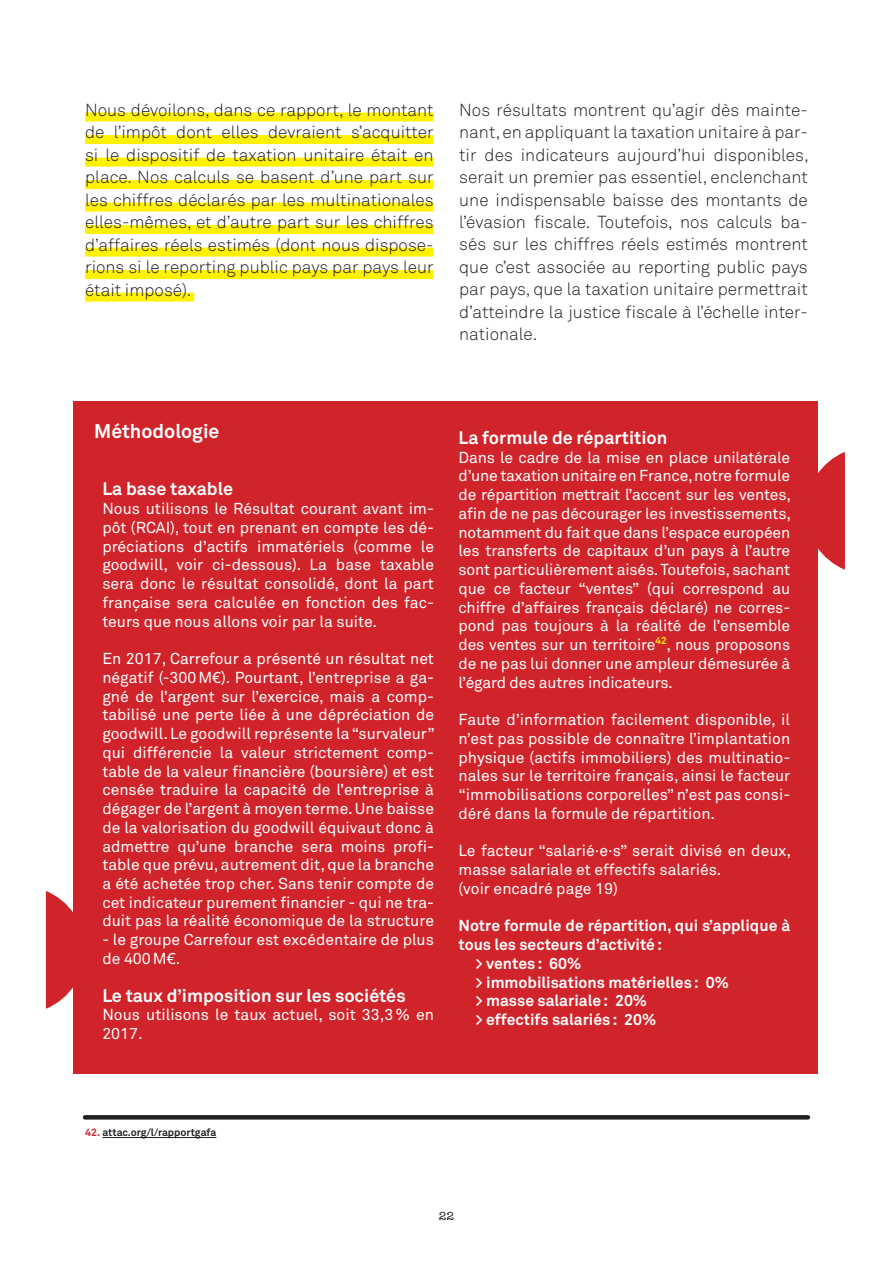
<style>
.page{position:relative;width:893px;height:1263px;background:#fff}
.page>*{position:absolute;margin:0;border:0;box-sizing:border-box;transform-origin:0 0}
.t1{font:700 19.5px "Akkurat Std";color:#fff}
.t2{font:700 18px "Akkurat Std";color:#fff}
.t3{font:300 17.25px/22.5px "Akkurat Std";color:#231f20;text-align:justify}
.t4{font:15.75px/18.8px "Akkurat Std";color:#fff;text-align:justify}
.t5{font:700 15.75px "Akkurat Std";color:#fff}
.t6{font:12px "American Typewriter";color:#231f20}
.t7{font:700 10.5px "Akkurat Std";color:#231f20}
.s1{color:#d1232a}
</style>
<div class="page">
<div style="left:73px;top:401px;width:745px;height:673px;background:#d1232a"></div>
<svg style="left:818px;top:452px;width:27px;height:118px;background:#d74349"></svg>
<svg style="left:46px;top:891px;width:27px;height:118px;background:#d74349"></svg>
<hr style="left:102px;top:1137px;width:114px;height:1px;background:#231f20">
<div style="left:85px;top:113px;width:349px;height:9px;background:#fff101"></div>
<div style="left:85px;top:135px;width:349px;height:9px;background:#fff101"></div>
<div style="left:85px;top:158px;width:349px;height:9px;background:#fff101"></div>
<div style="left:85px;top:180px;width:349px;height:9px;background:#fff101"></div>
<div style="left:85px;top:203px;width:349px;height:9px;background:#fff101"></div>
<div style="left:85px;top:225px;width:349px;height:9px;background:#fff101"></div>
<div style="left:85px;top:248px;width:349px;height:9px;background:#fff101"></div>
<div style="left:85px;top:270px;width:349px;height:9px;background:#fff101"></div>
<div style="left:85px;top:293px;width:109px;height:9px;background:#fff101"></div>
<svg style="left:85px;top:1115px;width:723px;height:4px;background:#282425"></svg>
<p class="t3" style="left:85px;top:98px;width:350px">Nous dévoilons, dans ce rapport, le montant de l’impôt dont elles devraient s’acquitter si le dispositif de taxation unitaire était en place. Nos calculs se basent d’une part sur les chiffres déclarés par les multinationales elles-mêmes, et d’autre part sur les chiffres d’affaires réels estimés (dont nous dispose&shy;rions si le reporting public pays par pays leur était imposé).</p>
<p class="t3" style="left:459px;top:98px;width:351px">Nos résultats montrent qu’agir dès mainte&shy;nant, en appliquant la taxation unitaire à par&shy;tir des indicateurs aujourd’hui disponibles, serait un premier pas essentiel, enclenchant une indispensable baisse des montants de l’évasion fiscale. Toutefois, nos calculs ba&shy;sés sur les chiffres réels estimés montrent que c’est associée au reporting public pays par pays, que la taxation unitaire permettrait d’atteindre la justice fiscale à l’échelle inter&shy;nationale.</p>
<p class="t1" style="left:94px;top:419px;width:127px">Méthodologie</p>
<p class="t2" style="left:102px;top:478px;width:132px">La base taxable</p>
<p class="t4" style="left:102px;top:499px;width:333px">Nous utilisons le Résultat courant avant im&shy;pôt (RCAI), tout en prenant en compte les dé&shy;préciations d’actifs immatériels (comme le goodwill, voir ci-dessous). La base taxable sera donc le résultat consolidé, dont la part française sera calculée en fonction des fac&shy;teurs que nous allons voir par la suite.</p>
<p class="t4" style="left:102px;top:649px;width:334px">En 2017, Carrefour a présenté un résultat net négatif (-300M€). Pourtant, l’entreprise a ga&shy;gné de l’argent sur l’exercice, mais a comp&shy;tabilisé une perte liée à une dépréciation de goodwill. Le goodwill représente la “survaleur” qui différencie la valeur strictement comp&shy;table de la valeur financière (boursière) et est censée traduire la capacité de l’entreprise à dégager de l’argent à moyen terme. Une baisse de la valorisation du goodwill équivaut donc à admettre qu’une branche sera moins profi&shy;table que prévu, autrement dit, que la branche a été achetée trop cher. Sans tenir compte de cet indicateur purement financier - qui ne tra&shy;duit pas la réalité économique de la structure</p>
<p class="t4" style="left:102px;top:930px;width:333px">- le groupe Carrefour est excédentaire de plus de 400M€.</p>
<p class="t2" style="left:102px;top:984px;width:305px">Le taux d’imposition sur les sociétés</p>
<p class="t4" style="left:102px;top:1005px;width:333px">Nous utilisons le taux actuel, soit 33,3% en<br>2017.</p>
<p class="t2" style="left:459px;top:426px;width:210px">La formule de répartition</p>
<p class="t4" style="left:459px;top:448px;width:334px">Dans le cadre de la mise en place unilatérale d’une taxation unitaire en France, notre formule de répartition mettrait l’accent sur les ventes, afin de ne pas décourager les investissements, notamment du fait que dans l’espace européen les transferts de capitaux d’un pays à l’autre sont particulièrement aisés. Toutefois, sachant que ce facteur “ventes” (qui correspond au chiffre d’affaires français déclaré) ne corres&shy;pond pas toujours à la réalité de l’ensemble des ventes sur un territoire<sup>42</sup>, nous proposons de ne pas lui donner une ampleur démesurée à l’égard des autres indicateurs.</p>
<p class="t4" style="left:459px;top:710px;width:333px">Faute d’information facilement disponible, il n’est pas possible de connaître l’implantation physique (actifs immobiliers) des multinatio&shy;nales sur le territoire français, ainsi le facteur “immobilisations corporelles” n’est pas consi&shy;déré dans la formule de répartition.</p>
<p class="t4" style="left:459px;top:842px;width:334px;text-align:left">Le facteur “salarié·e·s” serait divisé en deux, masse salariale et effectifs salariés.<br>(voir encadré page 19)</p>
<p class="t5" style="left:459px;top:916px;width:333px">Notre formule de répartition, qui s’applique à</p>
<p class="t5" style="left:459px;top:935px;width:205px">tous les secteurs d’activité:</p>
<p class="t5" style="left:476px;top:954px;width:107px">&gt; ventes: 60%</p>
<p class="t5" style="left:476px;top:972px;width:255px">&gt; immobilisations matérielles: 0%</p>
<p class="t5" style="left:476px;top:991px;width:173px">&gt; masse salariale: 20%</p>
<p class="t5" style="left:476px;top:1010px;width:182px">&gt; effectifs salariés: 20%</p>
<p class="t7" style="left:85px;top:1126px;width:133px"><span class="s1">42.</span> attac.org/l/rapportgafa</p>
<p class="t6" style="left:439px;top:1207px;width:17px">22</p>
</div>
